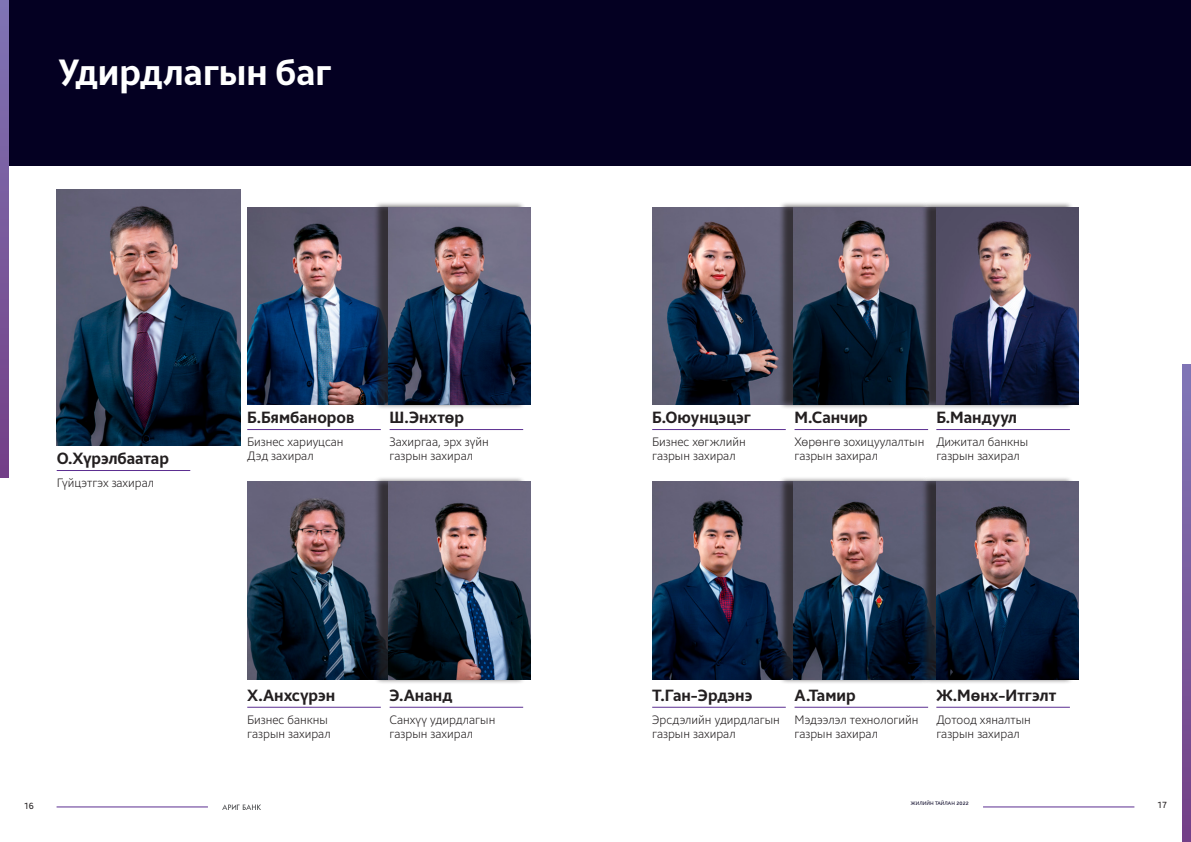
<style>
.page{position:relative;width:1191px;height:842px;background:#fff}
.page>*{position:absolute;margin:0;border:0;box-sizing:border-box;transform-origin:0 0}
.Headline{font:700 36px "Samsung Sans";color:#fff}
.text_compenen_poin_l{font:700 16px "Samsung Sans";color:#231f20}
.body_text{font:300 12px/14.4px "Samsung Sans";color:#231f20}
.t1{font:9px "Samsung Sans";color:#231f20}
.t2{font:5px "Samsung Sans";letter-spacing:.005em;color:#040022}
.s1{font-size:6px}
</style>
<div class="page">
<hr style="left:983px;top:806px;width:151px;height:1px;background:#5b2e91">
<hr style="left:57px;top:806px;width:151px;height:1px;background:#5b2e91">
<div style="left:0;top:0;width:1191px;height:165px;background:#040022"></div>
<svg style="left:1182px;top:364px;width:9px;height:478px;background:#795a9e"></svg>
<svg style="left:0;top:0;width:9px;height:477px;background:#795a9d"></svg>
<hr style="left:247px;top:429px;width:134px;height:1px;background:#5b2e91">
<hr style="left:57px;top:470px;width:133px;height:1px;background:#5b2e91">
<hr style="left:652px;top:429px;width:133px;height:1px;background:#5b2e91">
<hr style="left:652px;top:707px;width:133px;height:1px;background:#5b2e91">
<hr style="left:247px;top:707px;width:134px;height:1px;background:#5b2e91">
<hr style="left:389px;top:429px;width:134px;height:1px;background:#5b2e91">
<hr style="left:794px;top:429px;width:134px;height:1px;background:#5b2e91">
<hr style="left:794px;top:707px;width:134px;height:1px;background:#5b2e91">
<hr style="left:936px;top:429px;width:134px;height:1px;background:#5b2e91">
<hr style="left:936px;top:707px;width:134px;height:1px;background:#5b2e91">
<hr style="left:389px;top:707px;width:134px;height:1px;background:#5b2e91">
<svg style="left:222px;top:804px;width:39px;height:6px"></svg>
<img style="left:57px;top:189px;width:184px;height:256px">
<img style="left:247px;top:207px;width:126px;height:197px">
<img style="left:652px;top:207px;width:126px;height:197px">
<img style="left:247px;top:482px;width:126px;height:197px">
<img style="left:652px;top:482px;width:126px;height:197px">
<div style="left:778px;top:202px;width:153px;height:208px;background:#231f20;opacity:.75"></div>
<svg style="left:793px;top:207px;width:128px;height:197px;background:#3a3e4f"></svg>
<div style="left:921px;top:202px;width:152px;height:208px;background:#231f20;opacity:.75"></div>
<svg style="left:936px;top:207px;width:142px;height:197px;background:#45435c"></svg>
<div style="left:778px;top:476px;width:153px;height:208px;background:#231f20;opacity:.75"></div>
<img style="left:793px;top:482px;width:128px;height:197px">
<div style="left:921px;top:476px;width:152px;height:208px;background:#231f20;opacity:.75"></div>
<svg style="left:936px;top:482px;width:142px;height:197px;background:#3d4157"></svg>
<div style="left:373px;top:202px;width:153px;height:208px;background:#231f20;opacity:.75"></div>
<img style="left:388px;top:207px;width:142px;height:197px">
<div style="left:373px;top:476px;width:153px;height:208px;background:#231f20;opacity:.75"></div>
<svg style="left:388px;top:482px;width:142px;height:197px;background:#494d5d"></svg>
<p class="Headline" style="left:58px;top:47px;width:274px">Удирдлагын баг</p>
<p class="text_compenen_poin_l" style="left:57px;top:447px;width:114px">О.Хүрэлбаатар</p>
<p class="body_text" style="left:57px;top:475px;width:99px">Гүйцэтгэх захирал</p>
<p class="text_compenen_poin_l" style="left:247px;top:406px;width:109px">Б.Бямбаноров</p>
<p class="body_text" style="left:247px;top:434px;width:98px">Бизнес хариуцсан<br>Дэд захирал</p>
<p class="text_compenen_poin_l" style="left:389px;top:406px;width:76px">Ш.Энхтөр</p>
<p class="text_compenen_poin_l" style="left:794px;top:406px;width:75px">М.Санчир</p>
<p class="text_compenen_poin_l" style="left:652px;top:406px;width:100px">Б.Оюунцэцэг</p>
<p class="text_compenen_poin_l" style="left:936px;top:406px;width:82px">Б.Мандуул</p>
<p class="body_text" style="left:389px;top:434px;width:101px">Захиргаа, эрх зүйн газрын захирал</p>
<p class="body_text" style="left:794px;top:434px;width:131px">Хөрөнгө зохицуулалтын газрын захирал</p>
<p class="body_text" style="left:652px;top:434px;width:95px">Бизнес хөгжлийн газрын захирал</p>
<p class="body_text" style="left:936px;top:434px;width:93px">Дижитал банкны газрын захирал</p>
<p class="text_compenen_poin_l" style="left:247px;top:684px;width:89px">Х.Анхсүрэн</p>
<p class="text_compenen_poin_l" style="left:652px;top:684px;width:102px">Т.Ган-Эрдэнэ</p>
<p class="text_compenen_poin_l" style="left:389px;top:684px;width:64px">Э.Ананд</p>
<p class="text_compenen_poin_l" style="left:936px;top:684px;width:121px">Ж.Мөнх-Итгэлт</p>
<p class="text_compenen_poin_l" style="left:794px;top:684px;width:63px">А.Тамир</p>
<p class="body_text" style="left:247px;top:712px;width:85px">Бизнес банкны газрын захирал</p>
<p class="body_text" style="left:389px;top:712px;width:107px">Санхүү удирдлагын газрын захирал</p>
<p class="body_text" style="left:652px;top:712px;width:129px">Эрсдэлийн удирдлагын газрын захирал</p>
<p class="body_text" style="left:794px;top:712px;width:125px">Мэдээлэл технологийн газрын захирал</p>
<p class="body_text" style="left:936px;top:712px;width:96px">Дотоод хяналтын газрын захирал</p>
<p class="t2" style="left:911px;top:799px;width:59px">ЖИЛИЙН ТАЙЛАН <span class="s1">2022</span></p>
<p class="t1" style="left:24px;top:800px;width:12px">16</p>
<p class="t1" style="left:1157px;top:799px;width:12px">17</p>
</div>
